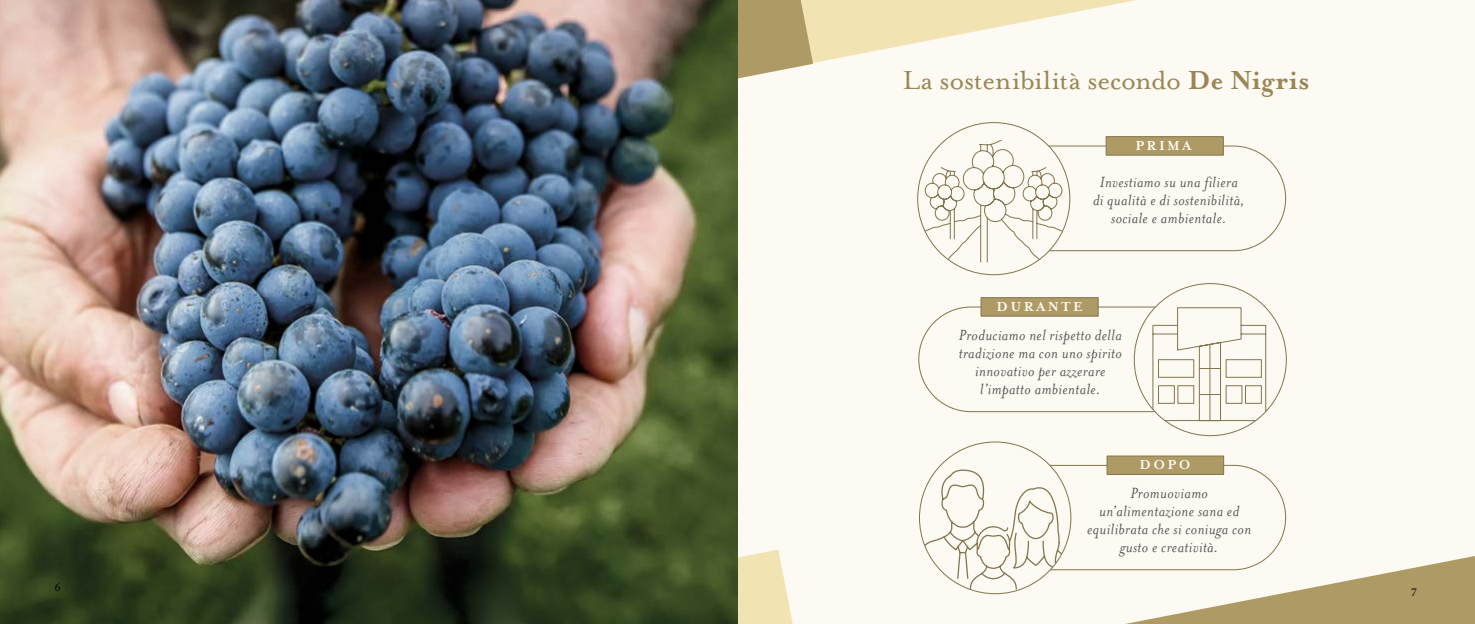
<style>
.page{position:relative;width:1475px;height:624px;background:#fff}
.page>*{position:absolute;margin:0;border:0;box-sizing:border-box;transform-origin:0 0}
.t1{font:30px "Mrs Eaves OT";letter-spacing:-.01em;color:#9a8555}
.t2{font:italic 17px/18px "Mrs Eaves OT";letter-spacing:.025em;color:#575756;text-align:center}
.t3{font:700 15px "Mrs Eaves OT";letter-spacing:.15em;color:#fcfaf2}
.t4{font:12px "Minion Pro";color:#000}
.s1{font-weight:700}
</style>
<div class="page">
<div style="left:0;top:0;width:1474px;height:624px;background:#fcfaf2"></div>
<svg style="left:970px;top:541px;width:504px;height:83px"></svg>
<svg style="left:737px;top:549px;width:56px;height:75px;fill:#f1e4b2"></svg>
<svg style="left:813px;top:0;width:323px;height:63px"></svg>
<svg style="left:737px;top:0;width:76px;height:229px"></svg>
<img style="left:0;top:0;width:737px;height:624px">
<div style="left:982px;top:465px;width:303px;height:104px;background:#fcfaf2;border-radius:52px"></div>
<div style="left:919px;top:442px;width:151px;height:151px;background:#fcfaf2;border-radius:50%"></div>
<svg style="left:920px;top:469px;width:150px;height:121px"></svg>
<div style="left:1106px;top:455px;width:117px;height:20px;background:#ae9a64;border:1px solid #83754e"></div>
<svg style="left:1151px;top:307px;width:115px;height:114px"></svg>
<div style="left:980px;top:297px;width:118px;height:19px;background:#ae9a64;border:1px solid #83754e"></div>
<svg style="left:923px;top:139px;width:140px;height:136px"></svg>
<div style="left:1105px;top:136px;width:118px;height:20px;background:#ae9a64;border:1px solid #83754e"></div>
<p class="t4" style="left:55px;top:579px;width:7px">6</p>
<h1 class="t1" style="left:902px;top:62px;width:408px">La sostenibilità secondo <span class="s1">De Nigris</span></h1>
<p class="t3" style="left:1135px;top:137px;width:58px">PRIMA</p>
<p class="t2" style="left:1092px;top:173px;width:153px">Investiamo su una filiera di qualità e di sostenibilità, sociale e ambientale.</p>
<p class="t3" style="left:996px;top:297px;width:88px">DURANTE</p>
<p class="t2" style="left:958px;top:326px;width:165px">Produciamo nel rispetto della tradizione ma con uno spirito innovativo per azzerare l’impatto ambientale.</p>
<p class="t3" style="left:1139px;top:456px;width:52px">DOPO</p>
<p class="t2" style="left:1086px;top:484px;width:165px">Promuoviamo un’alimentazione sana ed equilibrata che si coniuga con gusto e creatività.</p>
<p class="t4" style="left:1410px;top:584px;width:7px">7</p>
</div>
